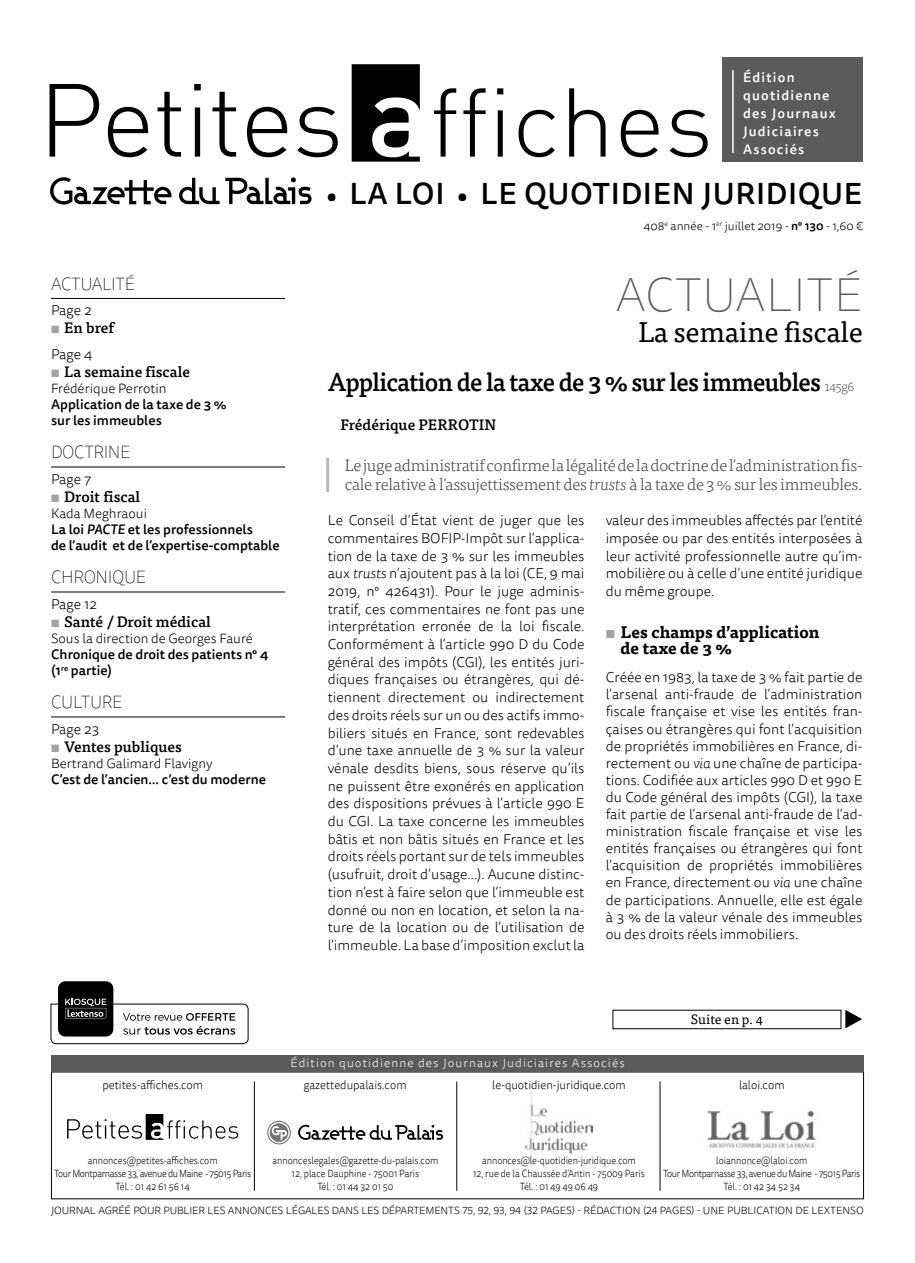
<style>
.page{position:relative;width:915px;height:1263px;background:#fff}
.page>*{position:absolute;margin:0;border:0;box-sizing:border-box;transform-origin:0 0}
.t1{font:100 48px "Tisa Sans OT";letter-spacing:.01em;color:#5b5b5b}
.t2{font:500 30px "Tisa Sans OT";letter-spacing:.02em;color:#000}
.t3{font:28.5px "Tisa OT";letter-spacing:-.01em;color:#000}
.t4{font:500 25.5px "Tisa OT";letter-spacing:-.03em;color:#000;scale:.95 1}
.t5{font:100 18px "Tisa Sans OT";letter-spacing:-.02em;color:#000;scale:.95 1}
.t6{font:300 16.5px/19.5px "Tisa OT";letter-spacing:-.015em;color:#444443}
.t7{font:700 16.5px/16.5px "Tisa OT";color:#000}
.t8{font:500 15px "Tisa OT";color:#000}
.t9{font:300 14.25px/17.7px "Tisa Sans OT";color:#000;text-align:justify}
.t10{font:500 13.5px/16.2px "Tisa Sans OT";color:#000}
.t11{font:300 13.5px "Tisa Sans OT";color:#000}
.t12{font:500 13.5px/18px "Tisa Sans OT";letter-spacing:.09em;color:#fff}
.t13{font:13.5px "Tisa OT";color:#000}
.t14{font:300 12px "Tisa Sans OT";color:#000;scale:.95 1}
.t15{font:300 12px "Tisa Sans OT";letter-spacing:.09em;color:#fff}
.t16{font:300 12px "Tisa Sans OT";color:#000}
.t17{font:300 10.5px/12.6px "Tisa Sans OT";letter-spacing:-.04em;color:#000;text-align:center;scale:.88 1}
.t18{font:300 10.5px/12.6px "Tisa Sans OT";letter-spacing:-.01em;color:#000;text-align:center;scale:.88 1}
.t19{font:300 10.5px "Tisa Sans OT";letter-spacing:-.01em;color:#000}
.s1{font-size:27px}
.s2{font-weight:700;color:#a2a3a3}
.s3{font-weight:300}
.s4{font-style:italic}
.s5{font-weight:500}
.s6{font-weight:300;font-size:13.5px;color:#5b5b5b}
.s7{color:#a2a3a3}
</style>
<div class="page">
<div style="left:721px;top:58px;width:140px;height:104px;background:#5b5b5b"></div>
<hr style="left:732px;top:70px;width:1px;height:83px;background:#fff">
<svg style="left:50px;top:84px;width:49px;height:73px"></svg>
<svg style="left:108px;top:107px;width:40px;height:50px"></svg>
<svg style="left:157px;top:92px;width:24px;height:65px"></svg>
<svg style="left:194px;top:84px;width:7px;height:73px"></svg>
<svg style="left:212px;top:92px;width:24px;height:65px"></svg>
<svg style="left:247px;top:107px;width:40px;height:50px"></svg>
<svg style="left:297px;top:107px;width:40px;height:50px"></svg>
<svg style="left:351px;top:64px;width:68px;height:98px"></svg>
<svg style="left:434px;top:88px;width:22px;height:69px"></svg>
<svg style="left:463px;top:88px;width:22px;height:69px"></svg>
<svg style="left:497px;top:88px;width:6px;height:69px"></svg>
<svg style="left:518px;top:110px;width:36px;height:47px"></svg>
<svg style="left:569px;top:88px;width:36px;height:69px"></svg>
<svg style="left:620px;top:110px;width:38px;height:47px"></svg>
<svg style="left:669px;top:110px;width:38px;height:47px"></svg>
<svg style="left:50px;top:177px;width:121px;height:28px"></svg>
<svg style="left:179px;top:178px;width:40px;height:26px"></svg>
<svg style="left:225px;top:177px;width:86px;height:27px"></svg>
<img style="left:525px;top:1091px;width:67px;height:65px">
<svg style="left:67px;top:1114px;width:171px;height:26px"></svg>
<img style="left:707px;top:1110px;width:110px;height:38px">
<hr style="left:659px;top:1081px;width:1px;height:110px;background:#000">
<hr style="left:456px;top:1081px;width:1px;height:110px;background:#000">
<hr style="left:254px;top:1081px;width:1px;height:110px;background:#000">
<svg style="left:269px;top:1123px;width:19px;height:19px"></svg>
<svg style="left:298px;top:1125px;width:145px;height:15px"></svg>
<svg style="left:271px;top:1126px;width:16px;height:14px"></svg>
<div style="left:267px;top:1121px;width:24px;height:23px;border:1px solid #747473;border-radius:50%"></div>
<div style="left:51px;top:1055px;width:812px;height:16px;background:#5b5b5b"></div>
<div style="left:58px;top:981px;width:55px;height:55px;background:#000;border-radius:7px"></div>
<svg style="left:50px;top:999px;width:199px;height:45px"></svg>
<div style="left:612px;top:1010px;width:229px;height:19px;border:1px solid #000"></div>
<svg style="left:845px;top:1010px;width:16px;height:18px"></svg>
<hr style="left:51px;top:298px;width:234px;height:1px;background:#000">
<hr style="left:51px;top:467px;width:234px;height:1px;background:#000">
<hr style="left:51px;top:592px;width:234px;height:1px;background:#000">
<hr style="left:51px;top:716px;width:234px;height:1px;background:#000">
<hr style="left:326px;top:458px;width:3px;height:34px;background:#b9baba">
<p class="t12" style="left:742px;top:69px;width:94px">Édition quotidienne des Journaux<br>Judiciaires<br>Associés</p>
<h2 class="t2" style="left:326px;top:175px;width:537px"><span class="s1">•</span> LA LOI <span class="s1">•</span> LE QUOTIDIEN JURIDIQUE</h2>
<p class="t5" style="left:51px;top:273px;width:63px">ACTUALITÉ</p>
<p class="t9" style="left:51px;top:302px;width:42px">Page 2</p>
<p class="t8" style="left:51px;top:319px;width:64px"><span class="s2">▪</span> En bref</p>
<p class="t9" style="left:51px;top:346px;width:43px">Page 4</p>
<p class="t8" style="left:51px;top:362px;width:140px"><span class="s2">▪</span> La semaine fiscale</p>
<p class="t11" style="left:51px;top:380px;width:117px">Frédérique Perrotin</p>
<p class="t10" style="left:51px;top:397px;width:177px">Application de la taxe de 3 % sur les immeubles</p>
<p class="t5" style="left:51px;top:441px;width:85px">DOCTRI NE</p>
<p class="t9" style="left:51px;top:471px;width:42px">Page 7</p>
<p class="t8" style="left:51px;top:487px;width:91px"><span class="s2">▪</span> Droit fiscal</p>
<p class="t10" style="left:51px;top:506px;width:230px"><span class="s3">Kada Meghraoui<br></span>La loi <span class="s4">PACTE</span> et les professionnels<br>de l’audit et de l’expertise-comptable</p>
<p class="t5" style="left:51px;top:566px;width:101px">CHRONIQU E</p>
<p class="t9" style="left:51px;top:596px;width:47px">Page 12</p>
<p class="t8" style="left:51px;top:612px;width:161px"><span class="s2">▪</span> Santé / Droit médical</p>
<p class="t11" style="left:51px;top:630px;width:203px">Sous la direction de Georges Fauré</p>
<p class="t10" style="left:51px;top:647px;width:219px">Chronique de droit des patients n° 4 (1<sup>re</sup> partie)</p>
<p class="t5" style="left:51px;top:691px;width:12px">CULTU</p>
<p class="t5" style="left:102px;top:691px;width:23px">RE</p>
<p class="t9" style="left:51px;top:721px;width:50px">Page 23</p>
<p class="t8" style="left:51px;top:737px;width:132px"><span class="s2">▪</span> Ventes publiques</p>
<p class="t11" style="left:51px;top:755px;width:163px">Bertrand Galimard Flavigny</p>
<p class="t10" style="left:51px;top:772px;width:216px">C’est de l’ancien… c’est du moderne</p>
<p class="t16" style="left:643px;top:219px;width:221px">408<sup>e</sup> année - 1<sup>er</sup> juillet 2019 - <span class="s5">n° 130</span> - 1,60 €</p>
<h1 class="t1" style="left:615px;top:267px;width:248px">ACTUALITÉ</h1>
<h3 class="t3" style="left:638px;top:315px;width:226px">La semaine fiscale</h3>
<h3 class="t4" style="left:327px;top:366px;width:556px">Application de la taxe de 3 % sur les immeubles <span class="s6">145g6</span></h3>
<p class="t8" style="left:340px;top:416px;width:157px">Frédérique PERROTIN</p>
<p class="t6" style="left:344px;top:456px;width:519px">Le juge administratif confirme la légalité de la doctrine de l’administration fis&shy;cale relative à l’assujettissement des <span class="s4">trusts</span> à la taxe de 3 % sur les immeubles.</p>
<p class="t9" style="left:327px;top:512px;width:258px">Le Conseil d’État vient de juger que les commentaires BOFIP-Impôt sur l’applica&shy;tion de la taxe de 3 % sur les immeubles aux <span class="s4">trusts</span> n’ajoutent pas à la loi (CE, 9 mai 2019, n° 426431). Pour le juge adminis&shy;tratif, ces commentaires ne font pas une interprétation erronée de la loi fiscale.<br>Conformément à l’article 990 D du Code général des impôts (CGI), les entités juri&shy;diques françaises ou étrangères, qui dé&shy;tiennent directement ou indirectement des droits réels sur un ou des actifs immo&shy;biliers situés en France, sont redevables d’une taxe annuelle de 3 % sur la valeur vénale desdits biens, sous réserve qu’ils ne puissent être exonérés en application des dispositions prévues à l’article 990 E du CGI. La taxe concerne les immeubles bâtis et non bâtis situés en France et les droits réels portant sur de tels immeubles (usufruit, droit d’usage…). Aucune distinc&shy;tion n’est à faire selon que l’immeuble est donné ou non en location, et selon la na&shy;ture de la location ou de l’utilisation de l’immeuble. La base d’imposition exclut la</p>
<p class="t9" style="left:605px;top:512px;width:258px">valeur des immeubles affectés par l’entité imposée ou par des entités interposées à leur activité professionnelle autre qu’im&shy;mobilière ou à celle d’une entité juridique du même groupe.</p>
<p class="t7" style="left:620px;top:624px;width:200px;text-indent:-15px"><span class="s7">▪</span> Les champs d’application de taxe de 3 %</p>
<p class="t9" style="left:605px;top:670px;width:258px;line-height:17.1px">Créée en 1983, la taxe de 3 % fait partie de l’arsenal anti-fraude de l’administration fiscale française et vise les entités fran&shy;çaises ou étrangères qui font l’acquisition de propriétés immobilières en France, di&shy;rectement ou <span class="s4">via</span> une chaîne de participa&shy;tions. Codifiée aux articles 990 D et 990 E du Code général des impôts (CGI), la taxe fait partie de l’arsenal anti-fraude de l’ad&shy;ministration fiscale française et vise les entités françaises ou étrangères qui font l’acquisition de propriétés immobilières en France, directement ou <span class="s4">via</span> une chaîne de participations. Annuelle, elle est égale à 3 % de la valeur vénale des immeubles ou des droits réels immobiliers.</p>
<p class="t14" style="left:102px;top:1077px;width:107px">petites-affiches.com</p>
<p class="t15" style="left:290px;top:1055px;width:335px">Édition quotidienne des Journaux Judiciaires Associés</p>
<p class="t13" style="left:690px;top:1012px;width:73px">Suite en p. 4</p>
<p class="t14" style="left:303px;top:1077px;width:110px">gazettedupalais.com</p>
<p class="t14" style="left:492px;top:1077px;width:142px">le-quotidien-juridique.com</p>
<p class="t14" style="left:738px;top:1077px;width:49px">laloi.com</p>
<p class="t17" style="left:54px;top:1155px;width:225px">annonces@petites-affiches.com<br>Tour Montparnasse 33, avenue du Maine - 75015 Paris<br>Tél. : 01 42 61 56 14</p>
<p class="t18" style="left:272px;top:1155px;width:190px">annonceslegales@gazette-du-palais.com<br>12, place Dauphine - 75001 Paris<br>Tél. : 01 44 32 01 50</p>
<p class="t18" style="left:473px;top:1155px;width:197px">annonces@le-quotidien-juridique.com<br>12, rue de la Chaussée d’Antin - 75009 Paris<br>Tél. : 01 49 49 06 49</p>
<p class="t17" style="left:663px;top:1155px;width:225px">loiannonce@laloi.com<br>Tour Montparnasse 33, avenue du Maine - 75015 Paris<br>Tél. : 01 42 34 52 34</p>
<p class="t19" style="left:51px;top:1204px;width:814px">JOURNAL AGRÉÉ POUR PUBLIER LES ANNONCES LÉGALES DANS LES DÉPARTEMENTS 75, 92, 93, 94 (32 PAGES) - RÉDACTION (24 PAGES) - UNE PUBLICATION DE LEXTENSO</p>
</div>
